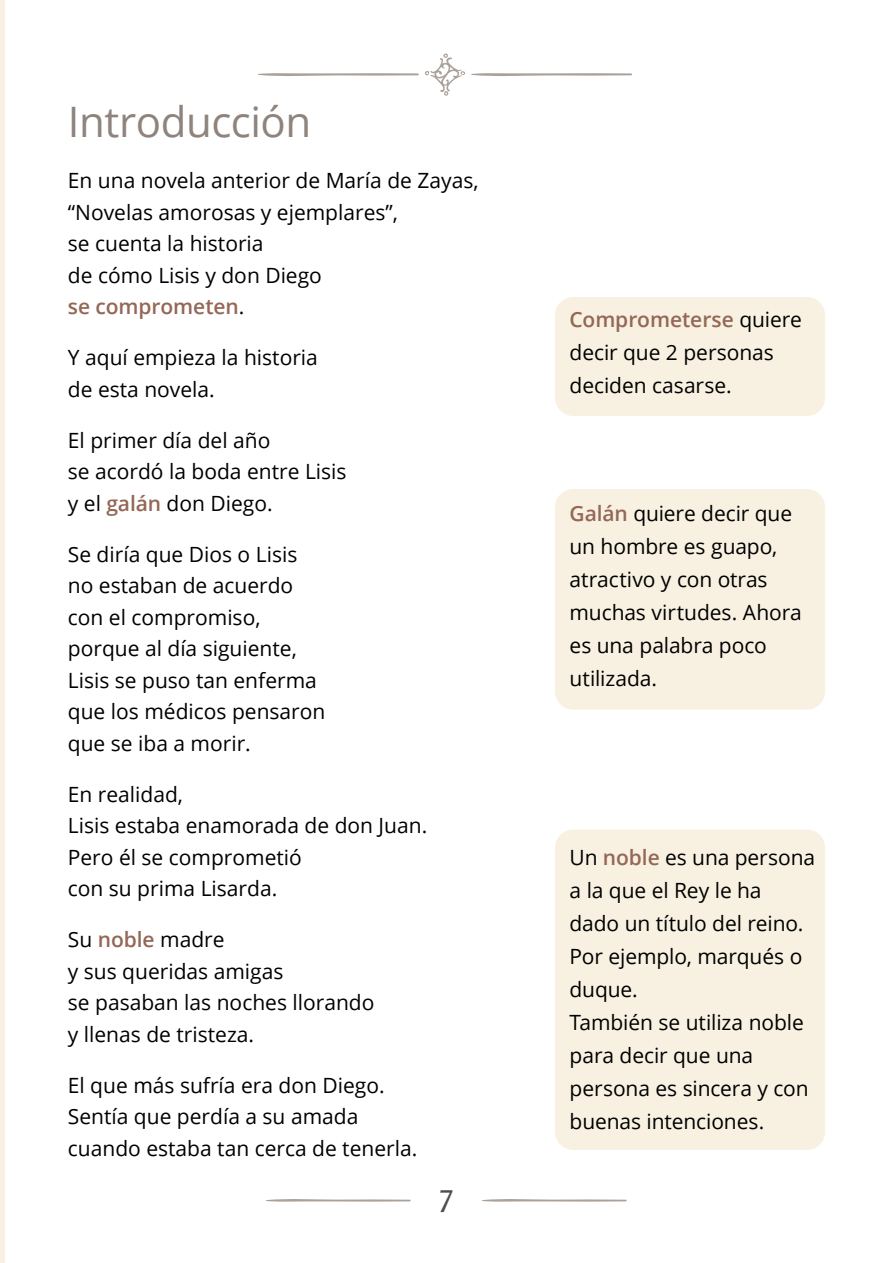
<style>
.page{position:relative;width:893px;height:1263px;background:#fff}
.page>*{position:absolute;margin:0;border:0;box-sizing:border-box;transform-origin:0 0}
.t1{font:42px "Open Sans";letter-spacing:-.01em;color:#8e847d}
.t2{font:31.5px "Rosario";color:#4e4e4c}
.t3{font:21px/33px "Open Sans";color:#000}
.t4{font:600 21px "Open Sans";letter-spacing:-.005em;color:#946756}
.s1{font-weight:400;color:#000}
.s2{font-weight:600;color:#946756}
</style>
<div class="page">
<svg style="left:266px;top:1199px;width:145px;height:3px"></svg>
<svg style="left:425px;top:53px;width:40px;height:43px"></svg>
<svg style="left:258px;top:73px;width:161px;height:3px"></svg>
<svg style="left:471px;top:73px;width:161px;height:3px"></svg>
<svg style="left:482px;top:1199px;width:145px;height:3px"></svg>
<div style="left:555px;top:297px;width:270px;height:119px;background:#f8f1e2;border-radius:18px"></div>
<div style="left:555px;top:489px;width:270px;height:221px;background:#f8f1e2;border-radius:18px"></div>
<div style="left:555px;top:830px;width:270px;height:320px;background:#f8f1e2;border-radius:18px"></div>
<hr style="left:0;top:0;width:4px;height:1263px;background:#f8f1e2">
<h3 class="t1" style="left:68px;top:93px;width:245px">Introducción</h3>
<p class="t3" style="left:68px;top:163px;width:412px">En una novela anterior de María de Zayas,</p>
<p class="t3" style="left:68px;top:195px;width:332px">“Novelas amorosas y ejemplares”,</p>
<p class="t3" style="left:68px;top:226px;width:197px">se cuenta la historia</p>
<p class="t3" style="left:68px;top:258px;width:256px">de cómo Lisis y don Diego</p>
<p class="t4" style="left:68px;top:292px;width:178px">se comprometen<span class="s1">.</span></p>
<p class="t3" style="left:68px;top:340px;width:252px">Y aquí empieza la historia</p>
<p class="t3" style="left:68px;top:372px;width:148px">de esta novela.</p>
<p class="t3" style="left:68px;top:423px;width:204px">El primer día del año</p>
<p class="t3" style="left:68px;top:454px;width:280px">se acordó la boda entre Lisis</p>
<p class="t3" style="left:68px;top:486px;width:206px">y el <span class="s2">galán</span> don Diego.</p>
<p class="t3" style="left:68px;top:537px;width:231px">Se diría que Dios o Lisis</p>
<p class="t3" style="left:68px;top:569px;width:227px">no estaban de acuerdo</p>
<p class="t3" style="left:68px;top:600px;width:194px">con el compromiso,</p>
<p class="t3" style="left:68px;top:632px;width:230px">porque al día siguiente,</p>
<p class="t3" style="left:68px;top:663px;width:250px">Lisis se puso tan enferma</p>
<p class="t3" style="left:68px;top:695px;width:259px">que los médicos pensaron</p>
<p class="t3" style="left:68px;top:726px;width:184px">que se iba a morir.</p>
<p class="t3" style="left:68px;top:777px;width:117px">En realidad,</p>
<p class="t3" style="left:68px;top:809px;width:361px">Lisis estaba enamorada de don Juan.</p>
<p class="t3" style="left:68px;top:840px;width:236px">Pero él se comprometió</p>
<p class="t3" style="left:68px;top:872px;width:211px">con su prima Lisarda.</p>
<p class="t3" style="left:68px;top:923px;width:158px">Su <span class="s2">noble</span> madre</p>
<p class="t3" style="left:68px;top:954px;width:217px">y sus queridas amigas</p>
<p class="t3" style="left:68px;top:986px;width:308px">se pasaban las noches llorando</p>
<p class="t3" style="left:68px;top:1017px;width:188px">y llenas de tristeza.</p>
<p class="t3" style="left:68px;top:1068px;width:318px">El que más sufría era don Diego.</p>
<p class="t3" style="left:68px;top:1100px;width:292px">Sentía que perdía a su amada</p>
<p class="t3" style="left:68px;top:1131px;width:351px">cuando estaba tan cerca de tenerla.</p>
<h2 class="t2" style="left:440px;top:1170px;width:15px">7</h2>
<p class="t3" style="left:570px;top:303px;width:234px"><span class="s2">Comprometerse</span> quiere decir que 2 personas deciden casarse.</p>
<p class="t3" style="left:570px;top:496px;width:234px"><span class="s2">Galán</span> quiere decir que un hombre es guapo, atractivo y con otras muchas virtudes. Ahora es una palabra poco utilizada.</p>
<p class="t3" style="left:570px;top:840px;width:247px">Un <span class="s2">noble</span> es una persona a la que el Rey le ha dado un título del reino.<br>Por ejemplo, marqués o duque.</p>
<p class="t3" style="left:570px;top:1005px;width:241px">También se utiliza noble para decir que una persona es sincera y con buenas intenciones.</p>
</div>
